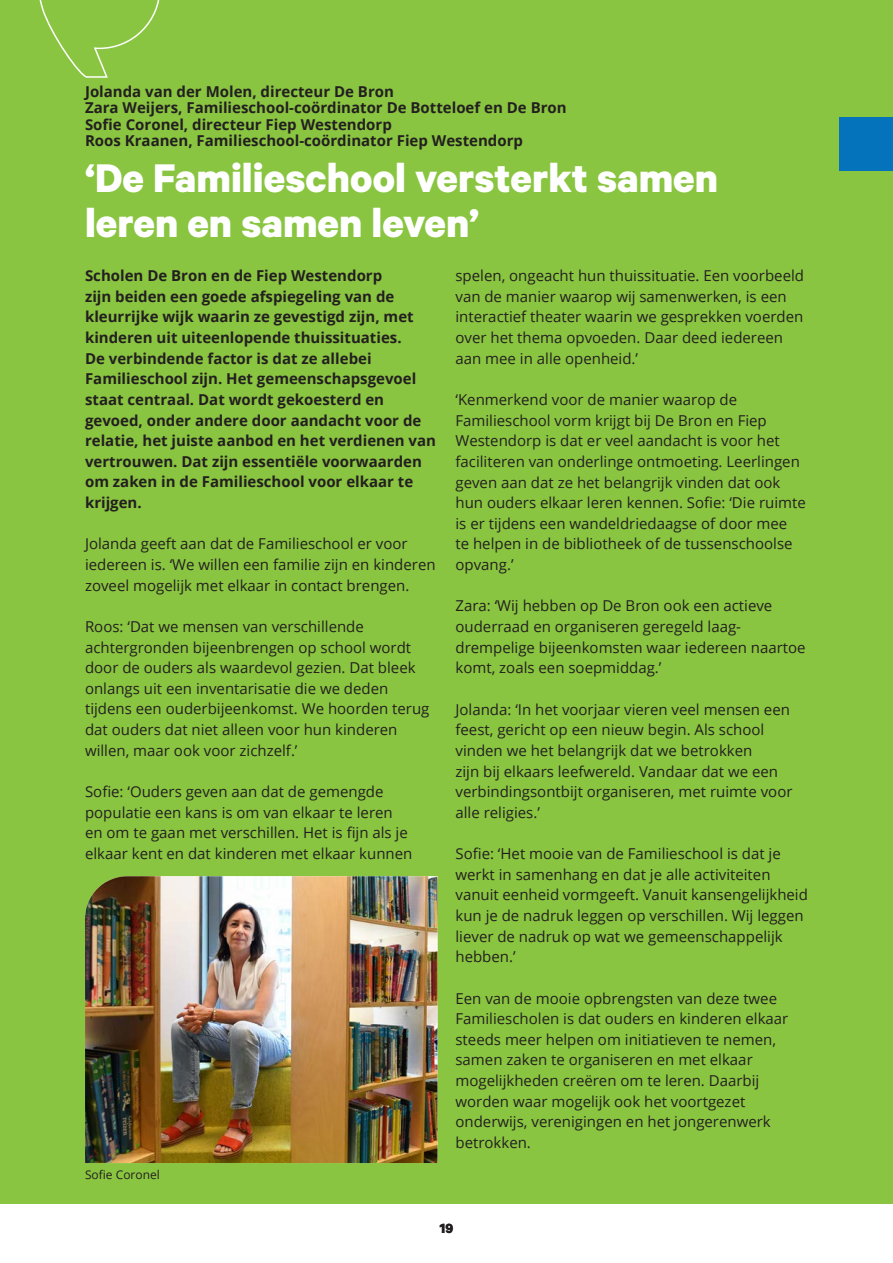
<style>
.page{position:relative;width:893px;height:1263px;background:#fff}
.page>*{position:absolute;margin:0;border:0;box-sizing:border-box;transform-origin:0 0}
.t1{font:700 45px/45px "Calibre";color:#fff}
.t2{font:15px/20.7px "Open Sans";color:#231f20}
.t3{font:700 15px/20.7px "Open Sans";color:#231f20}
.t4{font:700 15px "Calibre";color:#231f20}
.t5{font:12px "Open Sans";color:#231f20}
</style>
<div class="page">
<div style="left:0;top:0;width:893px;height:1203px;background:#89c540"></div>
<img style="left:85px;top:876px;width:352px;height:287px">
<svg style="left:39px;top:0;width:121px;height:78px"></svg>
<div style="left:839px;top:118px;width:54px;height:53px;background:#0573bb"></div>
<p class="t3" style="left:85px;top:81px;width:310px">Jolanda van der Molen, directeur De Bron</p>
<p class="t3" style="left:85px;top:97px;width:483px">Zara Weijers, Familieschool-coördinator De Botteloef en De Bron</p>
<p class="t3" style="left:85px;top:114px;width:308px">Sofie Coronel, directeur Fiep Westendorp</p>
<p class="t3" style="left:85px;top:130px;width:439px">Roos Kraanen, Familieschool-coördinator Fiep Westendorp</p>
<p class="t1" style="left:85px;top:154px;width:635px">‘De Familieschool versterkt samen leren en samen leven’</p>
<p class="t3" style="left:85px;top:265px;width:353px">Scholen De Bron en de Fiep Westendorp<br>zijn beiden een goede afspiegeling van de kleurrijke wijk waarin ze gevestigd zijn, met kinderen uit uiteenlopende thuissituaties.<br>De verbindende factor is dat ze allebei Familieschool zijn. Het gemeenschapsgevoel staat centraal. Dat wordt gekoesterd en gevoed, onder andere door aandacht voor de relatie, het juiste aanbod en het verdienen van vertrouwen. Dat zijn essentiële voorwaarden om zaken in de Familieschool voor elkaar te krijgen.</p>
<p class="t2" style="left:85px;top:533px;width:352px">Jolanda geeft aan dat de Familieschool er voor iedereen is. ‘We willen een familie zijn en kinderen zoveel mogelijk met elkaar in contact brengen.</p>
<p class="t2" style="left:85px;top:616px;width:346px">Roos: ‘Dat we mensen van verschillende achtergronden bijeenbrengen op school wordt door de ouders als waardevol gezien. Dat bleek onlangs uit een inventarisatie die we deden tijdens een ouderbijeenkomst. We hoorden terug dat ouders dat niet alleen voor hun kinderen willen, maar ook voor zichzelf.’</p>
<p class="t2" style="left:85px;top:781px;width:329px">Sofie: ‘Ouders geven aan dat de gemengde populatie een kans is om van elkaar te leren en om te gaan met verschillen. Het is fijn als je elkaar kent en dat kinderen met elkaar kunnen</p>
<p class="t2" style="left:455px;top:265px;width:350px">spelen, ongeacht hun thuissituatie. Een voorbeeld van de manier waarop wij samenwerken, is een interactief theater waarin we gesprekken voerden over het thema opvoeden. Daar deed iedereen aan mee in alle openheid.’</p>
<p class="t2" style="left:455px;top:389px;width:352px">‘Kenmerkend voor de manier waarop de Familieschool vorm krijgt bij De Bron en Fiep Westendorp is dat er veel aandacht is voor het faciliteren van onderlinge ontmoeting. Leerlingen geven aan dat ze het belangrijk vinden dat ook hun ouders elkaar leren kennen. Sofie: ‘Die ruimte is er tijdens een wandeldriedaagse of door mee<br>te helpen in de bibliotheek of de tussenschoolse opvang.’</p>
<p class="t2" style="left:455px;top:595px;width:352px">Zara: ‘Wij hebben op De Bron ook een actieve ouderraad en organiseren geregeld laag&shy;drempelige bijeenkomsten waar iedereen naartoe komt, zoals een soepmiddag.’</p>
<p class="t2" style="left:455px;top:698px;width:339px">Jolanda: ‘In het voorjaar vieren veel mensen een feest, gericht op een nieuw begin. Als school vinden we het belangrijk dat we betrokken<br>zijn bij elkaars leefwereld. Vandaar dat we een verbindingsontbijt organiseren, met ruimte voor alle religies.’</p>
<p class="t2" style="left:455px;top:843px;width:354px">Sofie: ‘Het mooie van de Familieschool is dat je werkt in samenhang en dat je alle activiteiten vanuit eenheid vormgeeft. Vanuit kansengelijkheid kun je de nadruk leggen op verschillen. Wij leggen liever de nadruk op wat we gemeenschappelijk hebben.’</p>
<p class="t2" style="left:455px;top:987px;width:334px">Een van de mooie opbrengsten van deze twee Familiescholen is dat ouders en kinderen elkaar steeds meer helpen om initiatieven te nemen, samen zaken te organiseren en met elkaar mogelijkheden creëren om te leren. Daarbij worden waar mogelijk ook het voortgezet onderwijs, verenigingen en het jongerenwerk betrokken.</p>
<p class="t5" style="left:85px;top:1166px;width:76px">Sofie Coronel</p>
<p class="t4" style="left:440px;top:1219px;width:15px">19</p>
</div>
